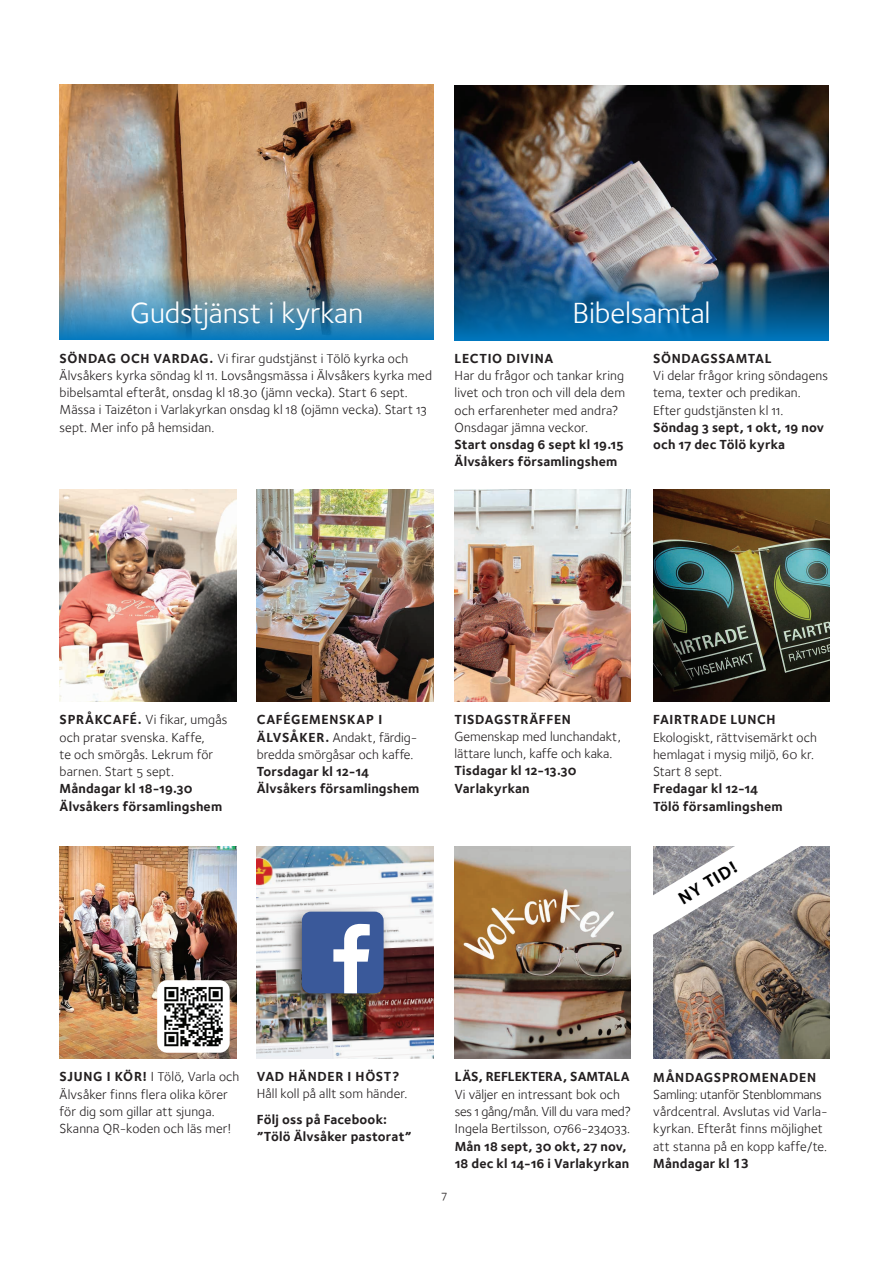
<style>
.page{position:relative;width:893px;height:1263px;background:#fff}
.page>*{position:absolute;margin:0;border:0;box-sizing:border-box;transform-origin:0 0}
.t1{font:30px "Foundry Sterling Book OSF";letter-spacing:-.005em;color:#fff}
.t2{font:18px "Foundry Sterling Bold OSF";color:#000}
.t3{font:13.5px/17.2px "Foundry Sterling Book OSF";letter-spacing:.01em;color:#231f20}
.t4{font:13.5px/17.2px "Foundry Sterling Bold OSF";letter-spacing:.015em;color:#231f20}
.t5{font:13.5px "Foundry Sterling Bold OSF";letter-spacing:.05em;color:#231f20}
.t6{font:700 13.5px/17.2px "Foundry Sterling";letter-spacing:.015em;color:#231f20}
.t7{font:13.5px "Foundry Sterling Bold OSF";letter-spacing:.045em;color:#231f20}
.t8{font:13.5px "Foundry Sterling Bold OSF";letter-spacing:-.005em;color:#231f20}
.t9{font:13.5px "Foundry Sterling Bold OSF";letter-spacing:.04em;color:#231f20}
.t10{font:12px "Foundry Sterling Book OSF";color:#231f20}
.s1{font-family:"Foundry Sterling Bold OSF"}
</style>
<div class="page">
<img style="left:257px;top:846px;width:176px;height:213px">
<img style="left:60px;top:846px;width:176px;height:213px">
<img style="left:653px;top:846px;width:177px;height:213px">
<img style="left:60px;top:489px;width:176px;height:213px">
<img style="left:257px;top:489px;width:176px;height:213px">
<img style="left:455px;top:85px;width:374px;height:255px">
<img style="left:653px;top:489px;width:176px;height:213px">
<img style="left:454px;top:489px;width:177px;height:213px">
<div style="left:282px;top:903px;width:110px;height:110px;background:#231f20;opacity:.75"></div>
<div style="left:302px;top:912px;width:82px;height:81px;background:#3a599a;border-radius:9px"></div>
<svg style="left:333px;top:924px;width:37px;height:69px"></svg>
<img style="left:60px;top:85px;width:374px;height:255px">
<div style="left:157px;top:980px;width:73px;height:73px;background:#fff;border-radius:10px"></div>
<img style="left:164px;top:986px;width:59px;height:61px">
<svg style="left:653px;top:846px;width:157px;height:106px"></svg>
<img style="left:455px;top:846px;width:176px;height:213px">
<h1 class="t1" style="left:130px;top:295px;width:234px">Gudstjänst i kyrkan</h1>
<p class="t3" style="left:60px;top:349px;width:374px"><span class="s1">SÖNDAG OCH VARDAG.</span> Vi firar gudstjänst i Tölö kyrka och Älvsåkers kyrka söndag kl 11. Lovsångsmässa i Älvsåkers kyrka med bibelsamtal efteråt, onsdag kl 18.30 (jämn vecka). Start 6 sept.<br>Mässa i Taizéton i Varlakyrkan onsdag kl 18 (ojämn vecka). Start 13 sept. Mer info på hemsidan.</p>
<h1 class="t1" style="left:573px;top:296px;width:140px">Bibelsamtal</h1>
<p class="t5" style="left:455px;top:350px;width:100px">LECTIO DIVINA</p>
<p class="t3" style="left:455px;top:367px;width:172px">Har du frågor och tankar kring livet och tron och vill dela dem och erfarenheter med andra?<br>Onsdagar jämna veckor.</p>
<p class="t4" style="left:455px;top:436px;width:170px">Start onsdag 6 sept kl 19.15<br>Älvsåkers församlingshem</p>
<p class="t9" style="left:653px;top:350px;width:120px">SÖNDAGSSAMTAL</p>
<p class="t3" style="left:653px;top:367px;width:176px">Vi delar frågor kring söndagens tema, texter och predikan.<br>Efter gudstjänsten kl 11.</p>
<p class="t4" style="left:653px;top:418px;width:172px">Söndag 3 sept, 1 okt, 19 nov och 17 dec Tölö kyrka</p>
<p class="t3" style="left:60px;top:711px;width:169px"><span class="s1">SPRÅKCAFÉ.</span> Vi fikar, umgås och pratar svenska. Kaffe,<br>te och smörgås. Lekrum för barnen. Start 5 sept.</p>
<p class="t4" style="left:60px;top:780px;width:164px">Måndagar kl 18-19.30<br>Älvsåkers församlingshem</p>
<p class="t5" style="left:257px;top:712px;width:127px">CAFÉGEMENSKAP I</p>
<p class="t3" style="left:257px;top:728px;width:162px"><span class="s1">ÄLVSÅKER.</span> Andakt, färdig&shy;bredda smörgåsar och kaffe.</p>
<p class="t4" style="left:257px;top:763px;width:164px">Torsdagar kl 12-14<br>Älvsåkers församlingshem</p>
<p class="t7" style="left:454px;top:711px;width:118px">TISDAGSTRÄFFEN</p>
<p class="t3" style="left:454px;top:728px;width:168px">Gemenskap med lunchandakt, lättare lunch, kaffe och kaka.</p>
<p class="t4" style="left:454px;top:762px;width:124px">Tisdagar kl 12-13.30<br>Varlakyrkan</p>
<p class="t7" style="left:653px;top:712px;width:124px">FAIRTRADE LUNCH</p>
<p class="t3" style="left:653px;top:728px;width:165px">Ekologiskt, rättvisemärkt och hemlagat i mysig miljö, 60 kr.<br>Start 8 sept.</p>
<p class="t4" style="left:653px;top:780px;width:131px">Fredagar kl 12-14<br>Tölö församlingshem</p>
<h2 class="t2" style="left:674px;top:890px;width:67px;rotate:-31deg">NY TID!</h2>
<p class="t3" style="left:60px;top:1068px;width:181px"><span class="s1">SJUNG I KÖR!</span> I Tölö, Varla och<br>Älvsåker finns flera olika körer för dig som gillar att sjunga.<br>Skanna QR-koden och läs mer!</p>
<p class="t5" style="left:257px;top:1068px;width:144px">VAD HÄNDER I HÖST?</p>
<p class="t3" style="left:257px;top:1085px;width:152px">Håll koll på allt som händer.</p>
<p class="t6" style="left:257px;top:1110px;width:156px">Följ oss på Facebook: ”Tölö Älvsåker pastorat”</p>
<p class="t8" style="left:455px;top:1069px;width:177px">LÄS, REFLEKTERA, SAMTALA</p>
<p class="t3" style="left:455px;top:1085px;width:178px">Vi väljer en intressant bok och ses 1 gång/mån. Vill du vara med?<br>Ingela Bertilsson, 0766-234033.</p>
<p class="t4" style="left:455px;top:1137px;width:176px">Mån 18 sept, 30 okt, 27 nov,<br>18 dec kl 14-16 i Varlakyrkan</p>
<p class="t10" style="left:442px;top:1188px;width:7px">7</p>
<p class="t5" style="left:653px;top:1069px;width:164px">MÅNDAGSPROMENADEN</p>
<p class="t3" style="left:653px;top:1085px;width:175px">Samling: utanför Stenblommans vårdcentral. Avslutas vid Varla&shy;kyrkan. Efteråt finns möjlighet att stanna på en kopp kaffe/te.</p>
<p class="t6" style="left:653px;top:1154px;width:97px">Måndagar kl 13</p>
</div>
